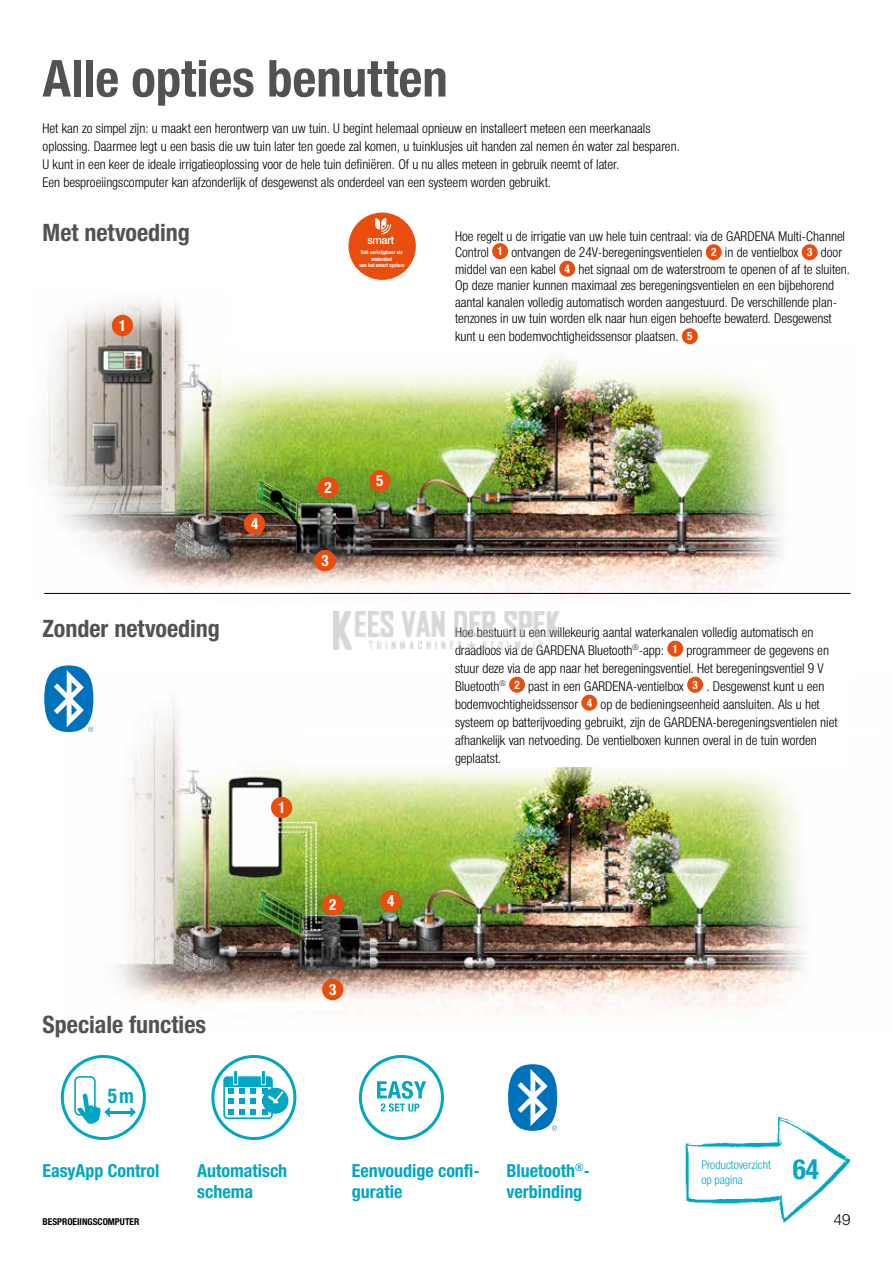
<style>
.page{position:relative;width:893px;height:1263px;background:#fff}
.page>*{position:absolute;margin:0;border:0;box-sizing:border-box;transform-origin:0 0}
.t1{font:700 51px "Gardena Sans Cond";color:#525251}
.t2{font:700 27px "Gardena Sans Cond";color:#00a6c4}
.t3{font:700 24px "Gardena Sans Cond";color:#525251}
.t4{font:700 19.95px "Gardena Sans Cond";color:#00a6c4}
.t5{font:700 18px/21px "Gardena Sans Cond";color:#00a6c4}
.t6{font:700 15px "Gardena Sans Cond";color:#fff}
.t7{font:15px "Gardena Sans";color:#000}
.t8{font:13.5px/18px "Gardena Sans Cond";color:#000}
.t9{font:12px/15px "Gardena Sans Cond";color:#00a6c4}
.t10{font:700 9.45px "Gardena Sans Cond";color:#000}
.t11{font:700 5.25px/6.3px "Gardena Sans Cond";color:#fff;text-align:center}
.s1{font-weight:700;font-size:11.25px;color:#fff}
</style>
<div class="page">
<img style="left:93px;top:691px;width:712px;height:324px">
<div style="left:380px;top:890px;width:21px;height:22px;background:#e94e0f;border-radius:50%"></div>
<div style="left:271px;top:797px;width:21px;height:21px;background:#e94e0f;border-radius:50%"></div>
<div style="left:322px;top:894px;width:21px;height:21px;background:#e94e0f;border-radius:50%"></div>
<div style="left:322px;top:979px;width:21px;height:21px;background:#e94e0f;border-radius:50%"></div>
<svg style="left:300px;top:731px;width:505px;height:54px;fill:#fbfcf6"></svg>
<svg style="left:44px;top:665px;width:49px;height:67px"></svg>
<img style="left:685px;top:1117px;width:166px;height:105px">
<img style="left:44px;top:331px;width:807px;height:268px">
<svg style="left:63px;top:300px;width:120px;height:31px"></svg>
<svg style="left:222px;top:340px;width:608px;height:65px"></svg>
<div style="left:112px;top:315px;width:21px;height:21px;background:#e94e0f;border-radius:50%"></div>
<div style="left:314px;top:550px;width:22px;height:21px;background:#e94e0f;border-radius:50%"></div>
<img style="left:269px;top:490px;width:32px;height:66px">
<div style="left:317px;top:477px;width:22px;height:21px;background:#e94e0f;border-radius:50%"></div>
<div style="left:244px;top:513px;width:21px;height:21px;background:#e94e0f;border-radius:50%"></div>
<div style="left:369px;top:470px;width:21px;height:21px;background:#e94e0f;border-radius:50%"></div>
<div style="left:455px;top:616px;width:395px;height:150px;background:#fff"></div>
<div style="left:667px;top:641px;width:16px;height:16px;background:#e94e0f;border-radius:50%"></div>
<div style="left:509px;top:677px;width:16px;height:16px;background:#e94e0f;border-radius:50%"></div>
<div style="left:687px;top:677px;width:16px;height:16px;background:#e94e0f;border-radius:50%"></div>
<div style="left:581px;top:695px;width:16px;height:16px;background:#e94e0f;border-radius:50%"></div>
<svg style="left:359px;top:1055px;width:85px;height:85px"></svg>
<svg style="left:61px;top:1055px;width:85px;height:85px"></svg>
<svg style="left:508px;top:1064px;width:49px;height:67px"></svg>
<svg style="left:211px;top:1055px;width:85px;height:85px"></svg>
<div style="left:348px;top:213px;width:68px;height:67px;background:#e94e0f;border-radius:50%"></div>
<svg style="left:368px;top:218px;width:26px;height:26px"></svg>
<div style="left:492px;top:243px;width:16px;height:16px;background:#e94e0f;border-radius:50%"></div>
<div style="left:706px;top:244px;width:16px;height:16px;background:#e94e0f;border-radius:50%"></div>
<div style="left:802px;top:244px;width:16px;height:16px;background:#e94e0f;border-radius:50%"></div>
<div style="left:559px;top:261px;width:16px;height:16px;background:#e94e0f;border-radius:50%"></div>
<div style="left:682px;top:328px;width:16px;height:16px;background:#e94e0f;border-radius:50%"></div>
<hr style="left:44px;top:593px;width:806px;height:1px;background:#000">
<img style="left:334px;top:612px;width:225px;height:38px">
<h1 class="t1" style="left:43px;top:43px;width:407px">Alle opties benutten</h1>
<p class="t8" style="left:43px;top:118px;width:639px">Het kan zo simpel zijn: u maakt een herontwerp van uw tuin. U begint helemaal opnieuw en installeert meteen een meerkanaals oplossing. Daarmee legt u een basis die uw tuin later ten goede zal komen, u tuinklusjes uit handen zal nemen én water zal besparen.<br>U kunt in een keer de ideale irrigatieoplossing voor de hele tuin definiëren. Of u nu alles meteen in gebruik neemt of later.<br>Een besproeiingscomputer kan afzonderlijk of desgewenst als onderdeel van een systeem worden gebruikt.</p>
<h3 class="t3" style="left:43px;top:215px;width:149px">Met netvoeding</h3>
<p class="t6" style="left:119px;top:315px;width:9px">1</p>
<p class="t11" style="left:359px;top:249px;width:46px">Ook verkrijgbaar als onderdeel<br>van het smart system</p>
<p class="t8" style="left:455px;top:227px;width:397px;line-height:16.5px">Hoe regelt u de irrigatie van uw hele tuin centraal: via de GARDENA Multi-Channel Control <span class="s1">1</span> ontvangen de 24V-beregeningsventielen <span class="s1">2</span> in de ventielbox <span class="s1">3</span> door middel van een kabel <span class="s1">4</span> het signaal om de waterstroom te openen of af te sluiten.<br>Op deze manier kunnen maximaal zes beregeningsventielen en een bijbehorend aantal kanalen volledig automatisch worden aangestuurd. De verschillende plan&shy;tenzones in uw tuin worden elk naar hun eigen behoefte bewaterd. Desgewenst</p>
<p class="t8" style="left:455px;top:327px;width:239px">kunt u een bodemvochtigheidssensor plaatsen. <span class="s1">5</span></p>
<p class="t6" style="left:251px;top:513px;width:9px">4</p>
<h3 class="t3" style="left:43px;top:611px;width:179px">Zonder netvoeding</h3>
<p class="t6" style="left:325px;top:477px;width:9px">2</p>
<p class="t6" style="left:321px;top:550px;width:9px">3</p>
<p class="t6" style="left:376px;top:470px;width:9px">5</p>
<h3 class="t3" style="left:43px;top:1007px;width:165px">Speciale functies</h3>
<h3 class="t4" style="left:108px;top:1082px;width:28px">5m</h3>
<p class="t6" style="left:278px;top:797px;width:9px">1</p>
<p class="t6" style="left:329px;top:894px;width:9px">2</p>
<p class="t6" style="left:329px;top:979px;width:9px">3</p>
<p class="t6" style="left:387px;top:891px;width:9px">4</p>
<p class="t8" style="left:455px;top:622px;width:384px">Hoe bestuurt u een willekeurig aantal waterkanalen volledig automatisch en draadloos via de GARDENA Bluetooth<sup>®</sup>-app: <span class="s1">1</span> programmeer de gegevens en stuur deze via de app naar het beregeningsventiel. Het beregeningsventiel 9 V Bluetooth<sup>®</sup> <span class="s1">2</span> past in een GARDENA-ventielbox <span class="s1">3</span> . Desgewenst kunt u een bodemvochtigheidssensor <span class="s1">4</span> op de bedieningseenheid aansluiten. Als u het systeem op batterijvoeding gebruikt, zijn de GARDENA-beregeningsventielen niet afhankelijk van netvoeding. De ventielboxen kunnen overal in de tuin worden geplaatst.</p>
<h3 class="t5" style="left:43px;top:1159px;width:119px">EasyApp Control</h3>
<h3 class="t5" style="left:197px;top:1159px;width:92px">Automatisch schema</h3>
<h3 class="t5" style="left:352px;top:1159px;width:130px">Eenvoudige confi&shy;guratie</h3>
<h3 class="t5" style="left:507px;top:1159px;width:85px">Bluetooth<sup>®</sup>- verbinding</h3>
<p class="t9" style="left:701px;top:1156px;width:71px">Productoverzicht op pagina</p>
<h2 class="t2" style="left:793px;top:1151px;width:27px">64</h2>
<p class="t10" style="left:43px;top:1215px;width:98px">BESPROEIINGSCOMPUTER</p>
<p class="t7" style="left:834px;top:1209px;width:18px">49</p>
</div>
